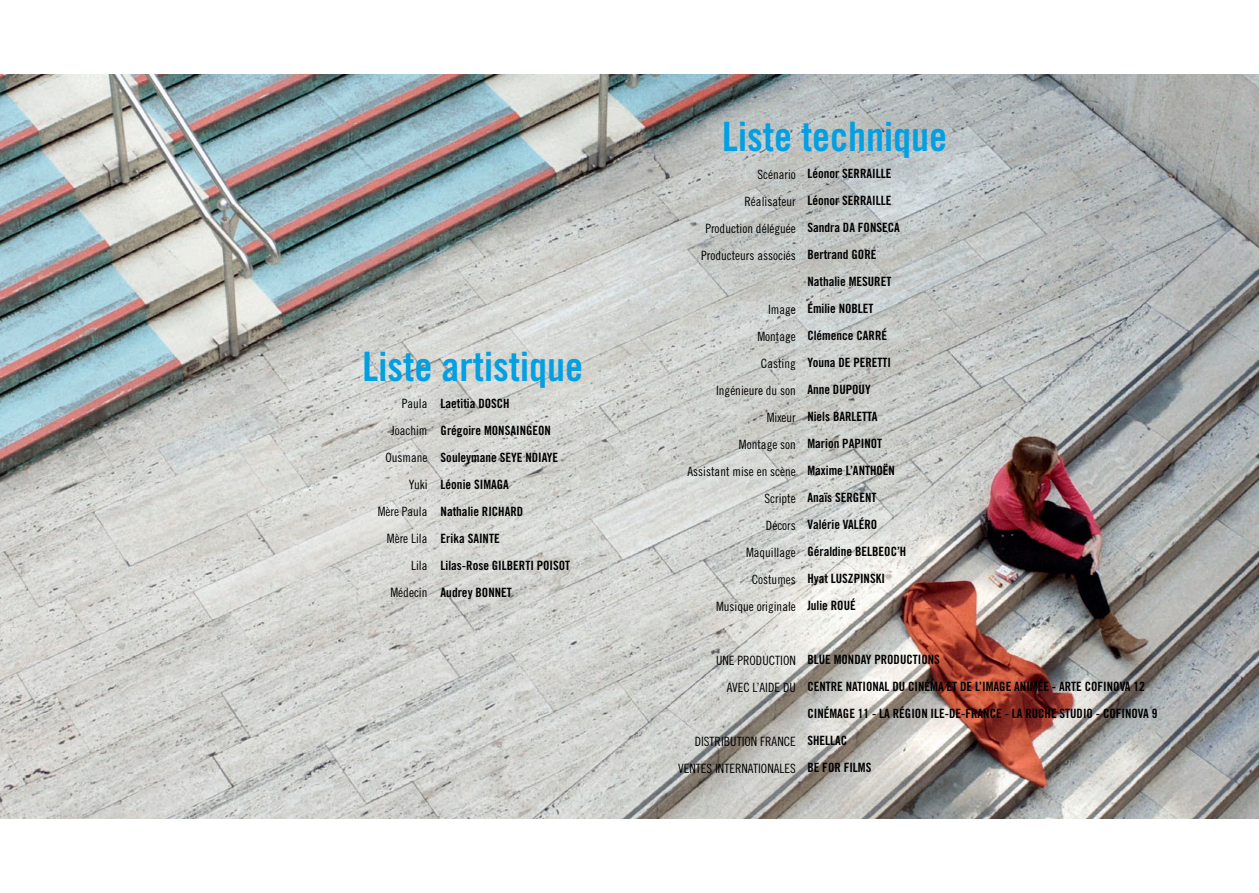
<style>
.page{position:relative;width:1259px;height:893px;background:#fff}
.page>*{position:absolute;margin:0;border:0;box-sizing:border-box;transform-origin:0 0}
.t1{font:40.5px "Trade Gothic Bold Cond Twenty";color:#00a0e3}
.t2{font:12.9px/27px "Trade Gothic Bold Cond Twenty";color:#000}
.t3{font:12.9px/27px "Trade Gothic Cond Eighteen";color:#000;text-align:right}
</style>
<div class="page">
<img style="left:0;top:74px;width:1259px;height:745px">
<h1 class="t1" style="left:362px;top:342px;width:222px">Liste artistique</h1>
<p class="t3" style="left:378px;top:390px;width:51px">Paula<br>Joachim<br>Ousmane<br>Yuki<br>Mère Paula<br>Mère Lila<br>Lila<br>Médecin</p>
<p class="t2" style="left:440px;top:390px;width:131px">Laetitia DOSCH<br>Grégoire MONSAINGEON<br>Souleymane SEYE NDIAYE<br>Léonie SIMAGA<br>Nathalie RICHARD<br>Erika SAINTE<br>Lilas-Rose GILBERTI POISOT<br>Audrey BONNET</p>
<h1 class="t1" style="left:722px;top:112px;width:226px">Liste technique</h1>
<p class="t3" style="left:701px;top:160px;width:96px">Scénario<br>Réalisateur<br>Production déléguée<br>Producteurs associés</p>
<p class="t2" style="left:807px;top:160px;width:100px">Léonor SERRAILLE<br>Léonor SERRAILLE<br>Sandra DA FONSECA<br>Bertrand GORE<br>Nathalie MESURET<br>Émilie NOBLET<br>Clémence CARRÉ<br>Youna DE PERETTI<br>Anne DUPOUY<br>Niels BARLETTA<br>Marion PAPINOT<br>Maxime L’ANTHOËN<br>Anaïs SERGENT<br>Valérie VALÉRO<br>Géraldine BELBEOC’H<br>Hyat LUSZPINSKI<br>Julie ROUÉ</p>
<p class="t3" style="left:687px;top:295px;width:110px">Image<br>Montage<br>Casting<br>Ingénieure du son<br>Mixeur<br>Montage son<br>Assistant mise en scène<br>Scripte<br>Décors<br>Maquillage<br>Costumes<br>Musique originale</p>
<p class="t3" style="left:716px;top:646px;width:81px">UNE PRODUCTION<br>AVEC L’AIDE DU</p>
<p class="t3" style="left:678px;top:727px;width:119px">DISTRIBUTION FRANCE<br>VENTES INTERNATIONALES</p>
<p class="t2" style="left:807px;top:646px;width:351px">BLUE MONDAY PRODUCTIONS<br>CENTRE NATIONAL DU CINÉMA ET DE L’IMAGE ANIMÉE - ARTE COFINOVA 12<br>CINÉMAGE 11 - LA RÉGION ILE-DE-FRANCE - LA RUCHE STUDIO - COFINOVA 9<br>SHELLAC<br>BE FOR FILMS</p>
</div>
